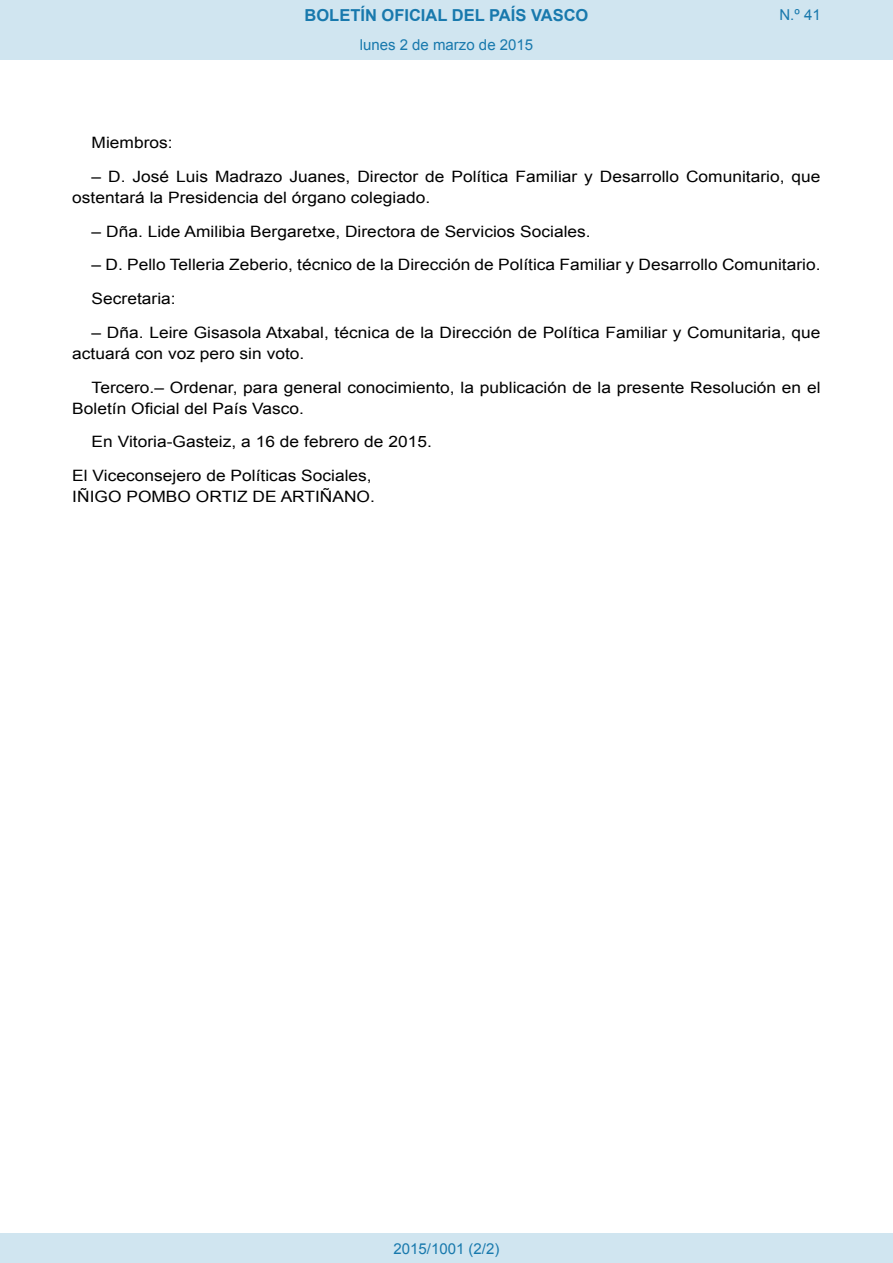
<style>
.page{position:relative;width:893px;height:1263px;background:#fff}
.page>*{position:absolute;margin:0;border:0;box-sizing:border-box;transform-origin:0 0}
.t1{font:700 16.5px "Arial";color:#1879ad}
.BOPVDetalle{font:15.6px/21px "Arial";color:#000;scale:1.11 1}
.BOPVFirmaLugFec{font:15.6px "Arial";color:#000;scale:1.11 1}
.BOPVFirmaPuesto{font:15.6px "Arial";color:#000;scale:1.11 1}
.BOPVFirmaNombre{font:15.6px "Arial";color:#000;scale:1.11 1}
.Paginacion_Centro{font:15px "Arial";color:#1879ad}
</style>
<div class="page">
<div style="left:0;top:0;width:893px;height:60px;background:#d0e5f0"></div>
<div style="left:0;top:1233px;width:893px;height:30px;background:#d0e5f0"></div>
<p class="t1" style="left:305px;top:4px;width:285px">BOLETÍN OFICIAL DEL PAÍS VASCO</p>
<p class="Paginacion_Centro" style="left:360px;top:35px;width:175px">lunes 2 de marzo de 2015</p>
<p class="Paginacion_Centro" style="left:779px;top:5px;width:43px">N.º 41</p>
<p class="BOPVDetalle" style="left:92px;top:132px;width:75px">Miembros:</p>
<p class="BOPVDetalle" style="left:72px;top:166px;width:676px;text-indent:19px">– D. José Luis Madrazo Juanes, Director de Política Familiar y Desarrollo Comunitario, que ostentará la Presidencia del órgano colegiado.</p>
<p class="BOPVDetalle" style="left:92px;top:221px;width:451px">– Dña. Lide Amilibia Bergaretxe, Directora de Servicios Sociales.</p>
<p class="BOPVDetalle" style="left:92px;top:255px;width:658px">– D. Pello Telleria Zeberio, técnico de la Dirección de Política Familiar y Desarrollo Comunitario.</p>
<p class="BOPVDetalle" style="left:92px;top:288px;width:77px">Secretaria:</p>
<p class="BOPVDetalle" style="left:72px;top:322px;width:676px;text-indent:19px">– Dña. Leire Gisasola Atxabal, técnica de la Dirección de Política Familiar y Comunitaria, que actuará con voz pero sin voto.</p>
<p class="BOPVDetalle" style="left:72px;top:377px;width:676px;text-indent:19px">Tercero.– Ordenar, para general conocimiento, la publicación de la presente Resolución en el<br>Boletín Oficial del País Vasco.</p>
<p class="BOPVFirmaLugFec" style="left:92px;top:432px;width:308px">En Vitoria-Gasteiz, a 16 de febrero de 2015.</p>
<p class="BOPVFirmaPuesto" style="left:72px;top:465px;width:271px">El Viceconsejero de Políticas Sociales,</p>
<p class="BOPVFirmaNombre" style="left:72px;top:486px;width:274px">IÑIGO POMBO ORTIZ DE ARTIÑANO.</p>
<p class="Paginacion_Centro" style="left:393px;top:1238px;width:107px">2015/1001 (2/2)</p>
</div>
